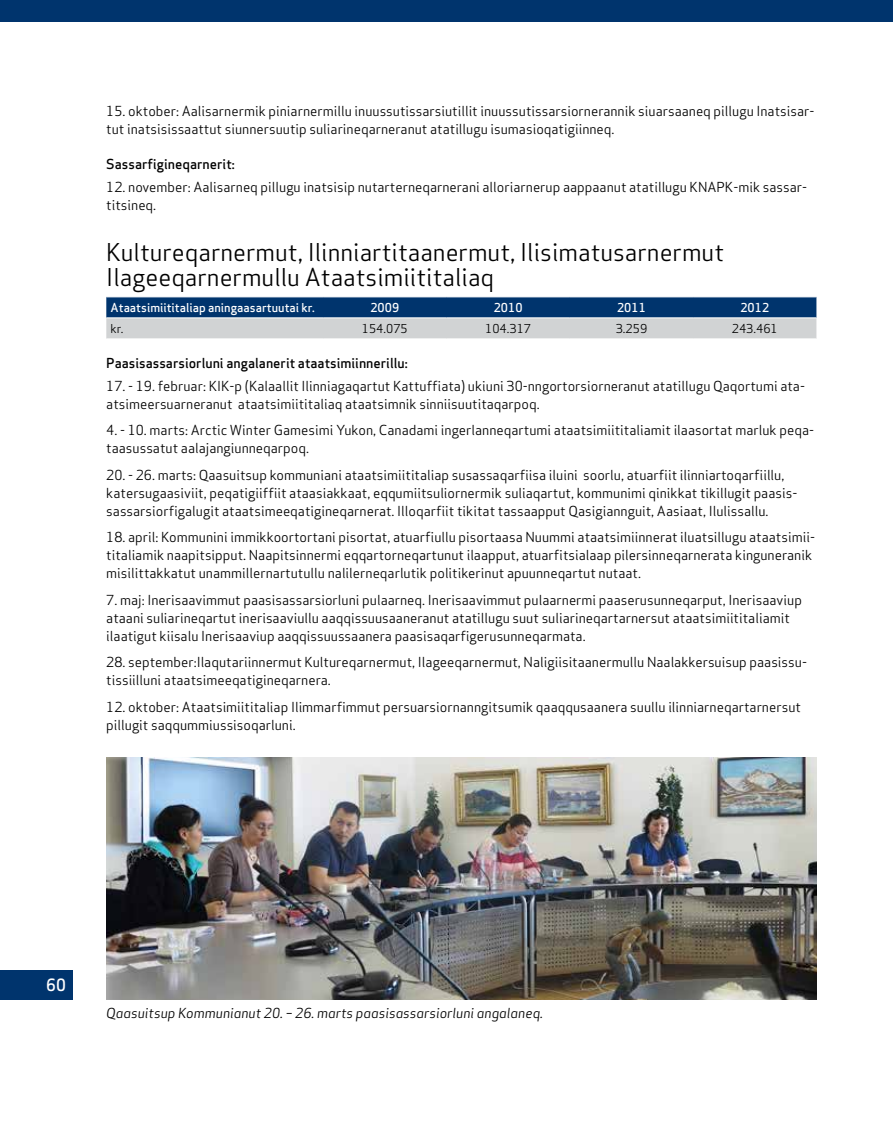
<style>
.page{position:relative;width:893px;height:1127px;background:#fff}
.page>*{position:absolute;margin:0;border:0;box-sizing:border-box;transform-origin:0 0}
.t1{font:24px/25.5px "Apex Sans";color:#000}
.t2{font:500 16.5px "Apex Sans";color:#fff}
.t3{font:13.5px/18px "Apex Sans";color:#000}
.t4{font:500 13.5px "Apex Sans";color:#000}
.t5{font:italic 13.5px "Apex Sans";color:#000}
.t6{font:500 12px "Apex Sans";color:#fff}
.t7{font:12px "Apex Sans";color:#000}
</style>
<div class="page">
<div style="left:0;top:0;width:893px;height:21px;background:#00346d"></div>
<div style="left:0;top:969px;width:72px;height:30px;background:#00346d"></div>
<svg style="left:106px;top:297px;width:710px;height:41px;background:#6b85a2"></svg>
<hr style="left:106px;top:317px;width:217px;height:1px;background:#fff">
<hr style="left:323px;top:317px;width:123px;height:1px;background:#fff">
<hr style="left:446px;top:317px;width:124px;height:1px;background:#fff">
<hr style="left:570px;top:317px;width:123px;height:1px;background:#fff">
<hr style="left:693px;top:317px;width:123px;height:1px;background:#fff">
<img style="left:106px;top:758px;width:710px;height:241px">
<p class="t3" style="left:106px;top:101px;width:710px">15. oktober: Aalisarnermik piniarnermillu inuussutissarsiutillit inuussutissarsiornerannik siuarsaaneq pillugu Inatsisar&shy;tut inatsisissaattut siunnersuutip suliarineqarneranut atatillugu isumasioqatigiinneq.</p>
<p class="t4" style="left:106px;top:153px;width:130px">Sassarfigineqarnerit:</p>
<p class="t3" style="left:106px;top:176px;width:702px">12. november: Aalisarneq pillugu inatsisip nutarterneqarnerani alloriarnerup aappaanut atatillugu KNAPK-mik sassar&shy;titsineq.</p>
<h1 class="t1" style="left:106px;top:237px;width:619px">Kultureqarnermut, Ilinniartitaanermut, Ilisimatusarnermut<br>Ilageeqarnermullu Ataatsimiititaliaq</h1>
<p class="t6" style="left:111px;top:297px;width:206px">Ataatsimiititaliap aningaasartuutai kr.</p>
<p class="t6" style="left:370px;top:297px;width:30px">2009</p>
<p class="t6" style="left:494px;top:297px;width:30px">2010</p>
<p class="t6" style="left:617px;top:297px;width:30px">2011</p>
<p class="t6" style="left:740px;top:297px;width:30px">2012</p>
<p class="t7" style="left:111px;top:319px;width:14px">kr.</p>
<p class="t7" style="left:362px;top:319px;width:47px">154.075</p>
<p class="t7" style="left:485px;top:319px;width:47px">104.317</p>
<p class="t7" style="left:616px;top:319px;width:33px">3.259</p>
<p class="t7" style="left:732px;top:319px;width:47px">243.461</p>
<p class="t4" style="left:106px;top:351px;width:303px">Paasisassarsiorluni angalanerit ataatsimiinnerillu:</p>
<p class="t3" style="left:106px;top:375px;width:700px">17. - 19. februar: KIK-p (Kalaallit Ilinniagaqartut Kattuffiata) ukiuni 30-nngortorsiorneranut atatillugu Qaqortumi ata&shy;atsimeersuarneranut ataatsimiititaliaq ataatsimnik sinniisuutitaqarpoq.</p>
<p class="t3" style="left:106px;top:420px;width:709px">4. - 10. marts: Arctic Winter Gamesimi Yukon, Canadami ingerlanneqartumi ataatsimiititaliamit ilaasortat marluk peqa&shy;taasussatut aalajangiunneqarpoq.</p>
<p class="t3" style="left:106px;top:464px;width:692px">20. - 26. marts: Qaasuitsup kommuniani ataatsimiititaliap susassaqarfiisa iluini soorlu, atuarfiit ilinniartoqarfiillu, katersugaasiviit, peqatigiiffiit ataasiakkaat, eqqumiitsuliornermik suliaqartut, kommunimi qinikkat tikillugit paasis&shy;sassarsiorfigalugit ataatsimeeqatigineqarnerat. Illoqarfiit tikitat tassaapput Qasigiannguit, Aasiaat, Ilulissallu.</p>
<p class="t3" style="left:106px;top:527px;width:710px">18. april: Kommunini immikkoortortani pisortat, atuarfiullu pisortaasa Nuummi ataatsimiinnerat iluatsillugu ataatsimii&shy;titaliamik naapitsipput. Naapitsinnermi eqqartorneqartunut ilaapput, atuarfitsialaap pilersinneqarnerata kinguneranik misilittakkatut unammillernartutullu nalilerneqarlutik politikerinut apuunneqartut nutaat.</p>
<p class="t3" style="left:106px;top:589px;width:697px">7. maj: Inerisaavimmut paasisassarsiorluni pulaarneq. Inerisaavimmut pulaarnermi paaserusunneqarput, Inerisaaviup ataani suliarineqartut inerisaaviullu aaqqissuusaaneranut atatillugu suut suliarineqartarnersut ataatsimiititaliamit ilaatigut kiisalu Inerisaaviup aaqqissuussaanera paasisaqarfigerusunneqarmata.</p>
<p class="t3" style="left:106px;top:652px;width:702px">28. september:Ilaqutariinnermut Kultureqarnermut, Ilageeqarnermut, Naligiisitaanermullu Naalakkersuisup paasissu&shy;tissiilluni ataatsimeeqatigineqarnera.</p>
<p class="t3" style="left:106px;top:696px;width:696px">12. oktober: Ataatsimiititaliap Ilimmarfimmut persuarsiornanngitsumik qaaqqusaanera suullu ilinniarneqartarnersut pillugit saqqummiussisoqarluni.</p>
<p class="t2" style="left:46px;top:970px;width:21px">60</p>
<p class="t5" style="left:106px;top:1002px;width:438px">Qaasuitsup Kommunianut 20. – 26. marts paasisassarsiorluni angalaneq.</p>
</div>
